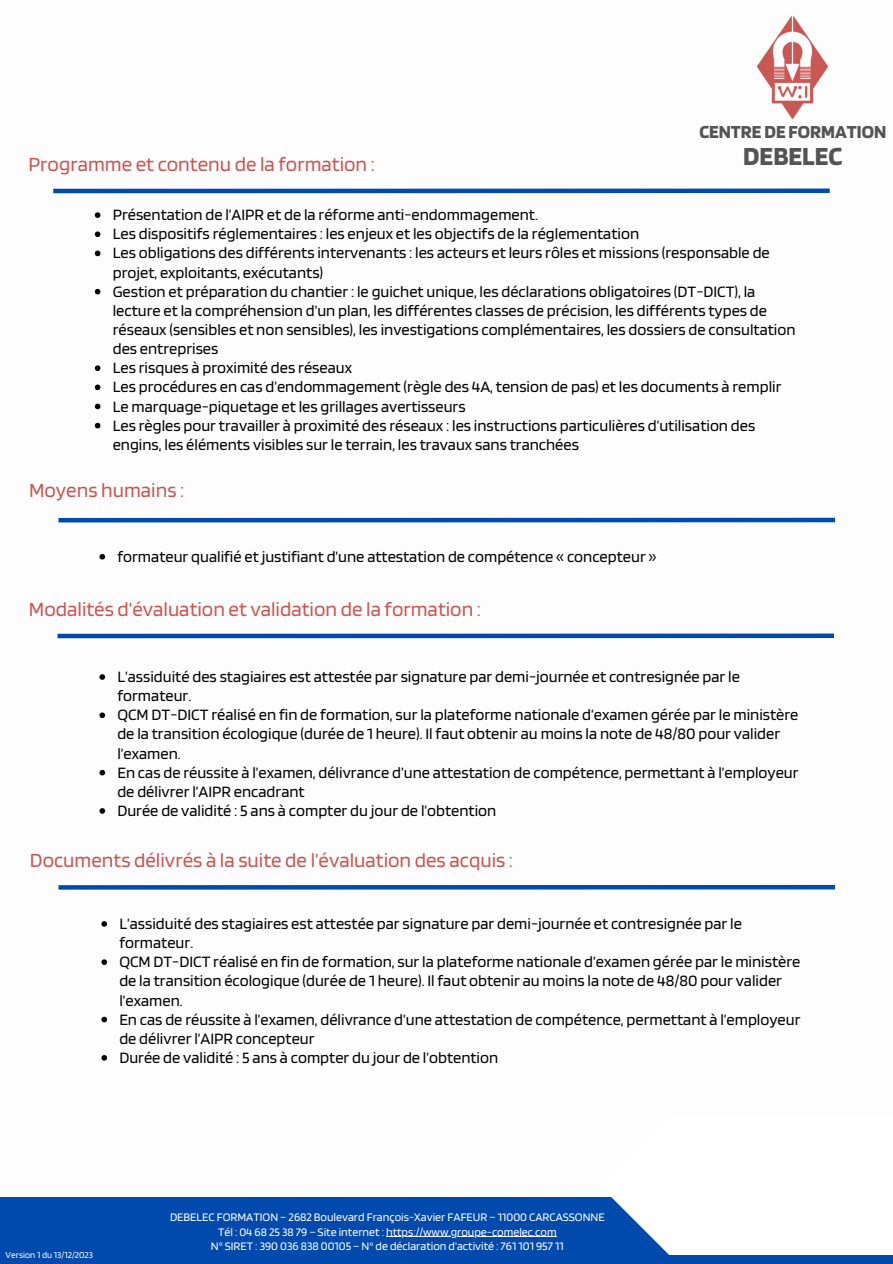
<style>
.page{position:relative;width:893px;height:1264px;background:#fff}
.page>*{position:absolute;margin:0;border:0;box-sizing:border-box;transform-origin:0 0}
.t1{font:700 27.15px "Blinker";color:#545454}
.t2{font:21px "Blinker";color:#c95753}
.t3{font:700 19.2px "Blinker";color:#545454}
.t4{font:16.5px/19.2px "Blinker";color:#000}
.t5{font:12px "Blinker";color:#fff}
.t6{font:9.45px "Blinker";color:#fdfdfd}
</style>
<div class="page">
<div style="left:53px;top:188px;width:776px;height:5px;background:#004aad"></div>
<img style="left:756px;top:15px;width:72px;height:104px">
<hr style="left:58px;top:518px;width:776px;height:4px;background:#004aad">
<svg style="left:95px;top:212px;width:5px;height:6px"></svg>
<svg style="left:95px;top:231px;width:5px;height:6px"></svg>
<svg style="left:95px;top:250px;width:5px;height:6px"></svg>
<svg style="left:95px;top:289px;width:5px;height:5px"></svg>
<svg style="left:95px;top:365px;width:5px;height:6px"></svg>
<svg style="left:95px;top:384px;width:5px;height:6px"></svg>
<svg style="left:95px;top:403px;width:5px;height:6px"></svg>
<svg style="left:95px;top:423px;width:5px;height:5px"></svg>
<div style="left:57px;top:633px;width:776px;height:5px;background:#004aad"></div>
<svg style="left:99px;top:674px;width:6px;height:5px"></svg>
<svg style="left:99px;top:712px;width:6px;height:6px"></svg>
<svg style="left:99px;top:769px;width:6px;height:6px"></svg>
<svg style="left:99px;top:808px;width:6px;height:5px"></svg>
<div style="left:0;top:1197px;width:892px;height:66px;background:#004aad"></div>
<div style="left:600px;top:1116px;width:292px;height:139px;background:#fff"></div>
<hr style="left:386px;top:1236px;width:170px;height:1px;background:#fff">
<svg style="left:99px;top:554px;width:6px;height:5px"></svg>
<hr style="left:58px;top:885px;width:776px;height:4px;background:#004aad">
<svg style="left:101px;top:921px;width:6px;height:5px"></svg>
<svg style="left:101px;top:959px;width:6px;height:6px"></svg>
<svg style="left:101px;top:1016px;width:6px;height:6px"></svg>
<svg style="left:101px;top:1055px;width:6px;height:5px"></svg>
<p class="t3" style="left:699px;top:120px;width:188px">CENTREDE FORMATION</p>
<p class="t2" style="left:28px;top:150px;width:348px">Programme et contenu de la formation :</p>
<p class="t1" style="left:743px;top:139px;width:101px">DEBELEC</p>
<p class="t4" style="left:113px;top:205px;width:426px">Présentation de l’AIPR et de la réforme anti-endommagement.</p>
<p class="t4" style="left:113px;top:224px;width:528px">Les dispositifs réglementaires : les enjeux et les objectifs de la réglementation</p>
<p class="t4" style="left:113px;top:243px;width:658px">Les obligations des différents intervenants : les acteurs et leurs rôles et missions (responsable de projet, exploitants, exécutants)</p>
<p class="t4" style="left:113px;top:281px;width:684px">Gestion et préparation du chantier : le guichet unique, les déclarations obligatoires (DT-DICT), la lecture et la compréhension d’un plan, les différentes classes de précision, les différents types de réseaux (sensibles et non sensibles), les investigations complémentaires, les dossiers de consultation des entreprises</p>
<p class="t4" style="left:113px;top:358px;width:241px">Les risques à proximité des réseaux</p>
<p class="t4" style="left:113px;top:377px;width:670px">Les procédures en cas d’endommagement (règle des 4A, tension de pas) et les documents à remplir</p>
<p class="t4" style="left:113px;top:396px;width:354px">Le marquage-piquetage et les grillages avertisseurs</p>
<p class="t4" style="left:113px;top:415px;width:644px">Les règles pour travailler à proximité des réseaux : les instructions particulières d’utilisation des engins, les éléments visibles sur le terrain, les travaux sans tranchées</p>
<p class="t2" style="left:29px;top:477px;width:157px">Moyens humains :</p>
<p class="t4" style="left:117px;top:546px;width:540px">formateur qualifié etjustifiant d’une attestation de compétence « concepteur »</p>
<p class="t2" style="left:29px;top:596px;width:453px">Modalités d’évaluation et validation de la formation :</p>
<p class="t4" style="left:117px;top:666px;width:624px">L’assiduité des stagiaires est attestée par signature par demi-journée et contresignée par le formateur.</p>
<p class="t4" style="left:117px;top:704px;width:682px">QCM DT-DICT réalisé en fin de formation, sur la plateforme nationale d’examen gérée par le ministère de la transition écologique (durée de 1 heure). Il faut obtenir au moins la note de 48/80 pour valider l’examen.</p>
<p class="t4" style="left:117px;top:762px;width:682px">En cas de réussite à l’examen, délivrance d’une attestation de compétence, permettant à l’employeur de délivrer l’AIPR encadrant</p>
<p class="t4" style="left:117px;top:800px;width:380px">Durée de validité : 5 ans à compter du jour de l’obtention</p>
<p class="t2" style="left:30px;top:847px;width:484px">Documents délivrés à la suite de l’évaluation des acquis :</p>
<p class="t4" style="left:119px;top:913px;width:624px">L’assiduité des stagiaires est attestée par signature par demi-journée et contresignée par le formateur.</p>
<p class="t4" style="left:119px;top:951px;width:682px">QCM DT-DICT réalisé en fin de formation, sur la plateforme nationale d’examen gérée par le ministère de la transition écologique (durée de 1 heure). Il faut obtenir au moins la note de 48/80 pour valider l’examen.</p>
<p class="t4" style="left:119px;top:1009px;width:682px">En cas de réussite à l’examen, délivrance d’une attestation de compétence, permettant à l’employeur de délivrer l’AIPR concepteur</p>
<p class="t4" style="left:119px;top:1047px;width:380px">Durée de validité : 5 ans à compter du jour de l’obtention</p>
<p class="t6" style="left:6px;top:1249px;width:89px">Version 1 du 13/12/2023</p>
<p class="t5" style="left:170px;top:1209px;width:436px">DEBELEC FORMATION – 2682 Boulevard François-Xavier FAFEUR – 11000 CARCASSONNE</p>
<p class="t5" style="left:218px;top:1224px;width:340px">Tél : 04 68 25 38 79 – Site internet : https://www.groupe-comelec.com</p>
<p class="t5" style="left:211px;top:1238px;width:354px">N° SIRET : 390 036 838 00105 – N° de déclaration d’activité : 761 101 957 11</p>
</div>
